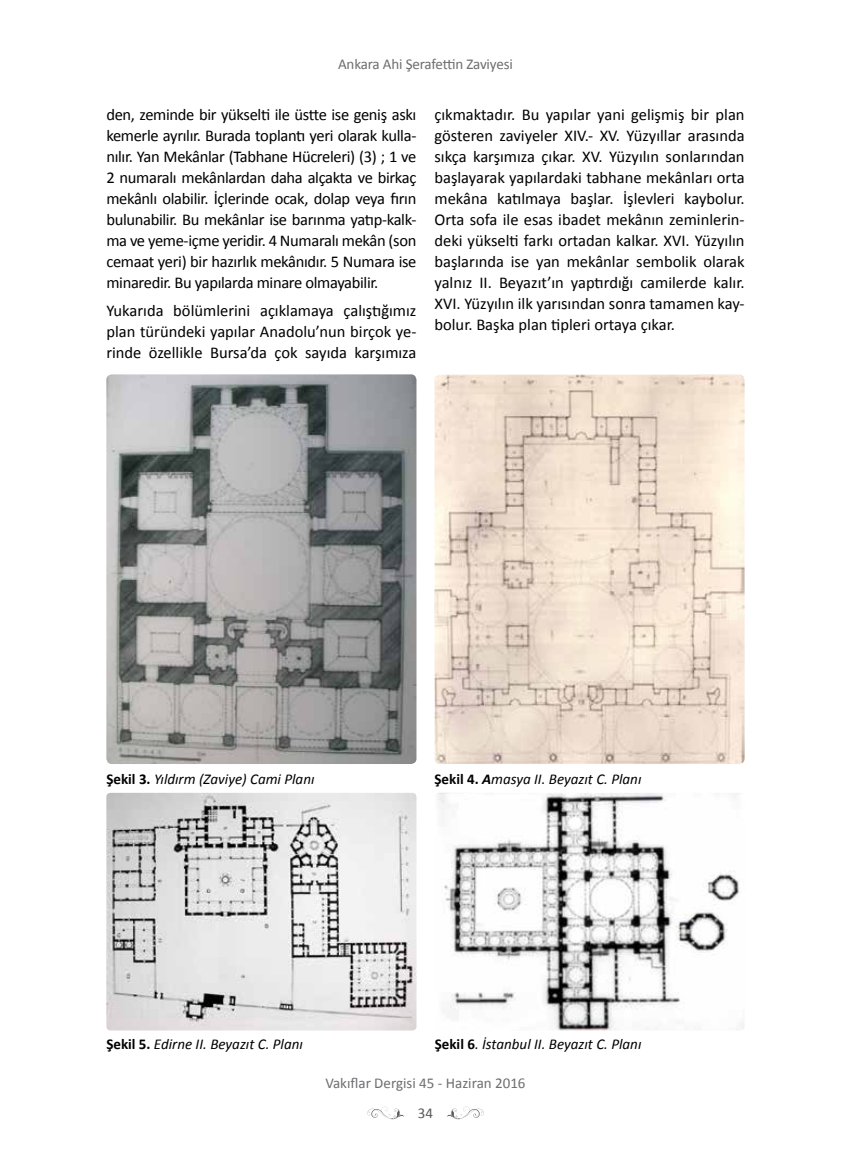
<style>
.page{position:relative;width:851px;height:1170px;background:#fff}
.page>*{position:absolute;margin:0;border:0;box-sizing:border-box;transform-origin:0 0}
.t1{font:16.5px/21px "Calibri";letter-spacing:-.005em;color:#000;text-align:justify}
.t2{font:italic 15px "Calibri";color:#000}
.t3{font:15px "Calibri";letter-spacing:-.01em;color:#6d6e71}
.t4{font:15px "Calibri";color:#58595b}
.s1{font-weight:700;font-style:normal}
.s2{font-weight:700}
</style>
<div class="page">
<svg style="left:367px;top:1106px;width:37px;height:14px"></svg>
<svg style="left:447px;top:1106px;width:37px;height:14px"></svg>
<img style="left:106px;top:374px;width:310px;height:390px">
<img style="left:434px;top:374px;width:310px;height:390px">
<img style="left:106px;top:792px;width:310px;height:238px">
<img style="left:437px;top:793px;width:307px;height:237px">
<p class="t3" style="left:338px;top:54px;width:176px">Ankara Ahi Şerafettin Zaviyesi</p>
<p class="t1" style="left:106px;top:104px;width:311px">den, zeminde bir yükselti ile üstte ise geniş askı kemerle ayrılır. Burada toplantı yeri olarak kulla&shy;nılır. Yan Mekânlar (Tabhane Hücreleri) (3) ; 1 ve 2 numaralı mekânlardan daha alçakta ve birkaç mekânlı olabilir. İçlerinde ocak, dolap veya fırın bulunabilir. Bu mekânlar ise barınma yatıp-kalk&shy;ma ve yeme-içme yeridir. 4 Numaralı mekân (son cemaat yeri) bir hazırlık mekânıdır. 5 Numara ise minaredir. Bu yapılarda minare olmayabilir.</p>
<p class="t1" style="left:106px;top:300px;width:311px">Yukarıda bölümlerini açıklamaya çalıştığımız plan türündeki yapılar Anadolu’nun birçok ye&shy;rinde özellikle Bursa’da çok sayıda karşımıza</p>
<p class="t1" style="left:434px;top:104px;width:311px">çıkmaktadır. Bu yapılar yani gelişmiş bir plan gösteren zaviyeler XIV.- XV. Yüzyıllar arasında sıkça karşımıza çıkar. XV. Yüzyılın sonlarından başlayarak yapılardaki tabhane mekânları orta mekâna katılmaya başlar. İşlevleri kaybolur.<br>Orta sofa ile esas ibadet mekânın zeminlerin&shy;deki yükselti farkı ortadan kalkar. XVI. Yüzyılın başlarında ise yan mekânlar sembolik olarak yalnız II. Beyazıt’ın yaptırdığı camilerde kalır.<br>XVI. Yüzyılın ilk yarısından sonra tamamen kay&shy;bolur. Başka plan tipleri ortaya çıkar.</p>
<p class="t2" style="left:106px;top:768px;width:209px"><span class="s1">Şekil 3.</span> Yıldırm (Zaviye) Cami Planı</p>
<p class="t2" style="left:434px;top:768px;width:208px"><span class="s1">Şekil 4.</span> <span class="s2">A</span>masya II. Beyazıt C. Planı</p>
<p class="t2" style="left:106px;top:1033px;width:198px"><span class="s1">Şekil 5.</span> Edirne II. Beyazıt C. Planı</p>
<p class="t2" style="left:434px;top:1033px;width:208px"><span class="s1">Şekil 6</span>. İstanbul II. Beyazıt C. Planı</p>
<p class="t3" style="left:325px;top:1073px;width:202px">Vakıflar Dergisi 45 - Haziran 2016</p>
<p class="t4" style="left:418px;top:1103px;width:17px">34</p>
</div>
